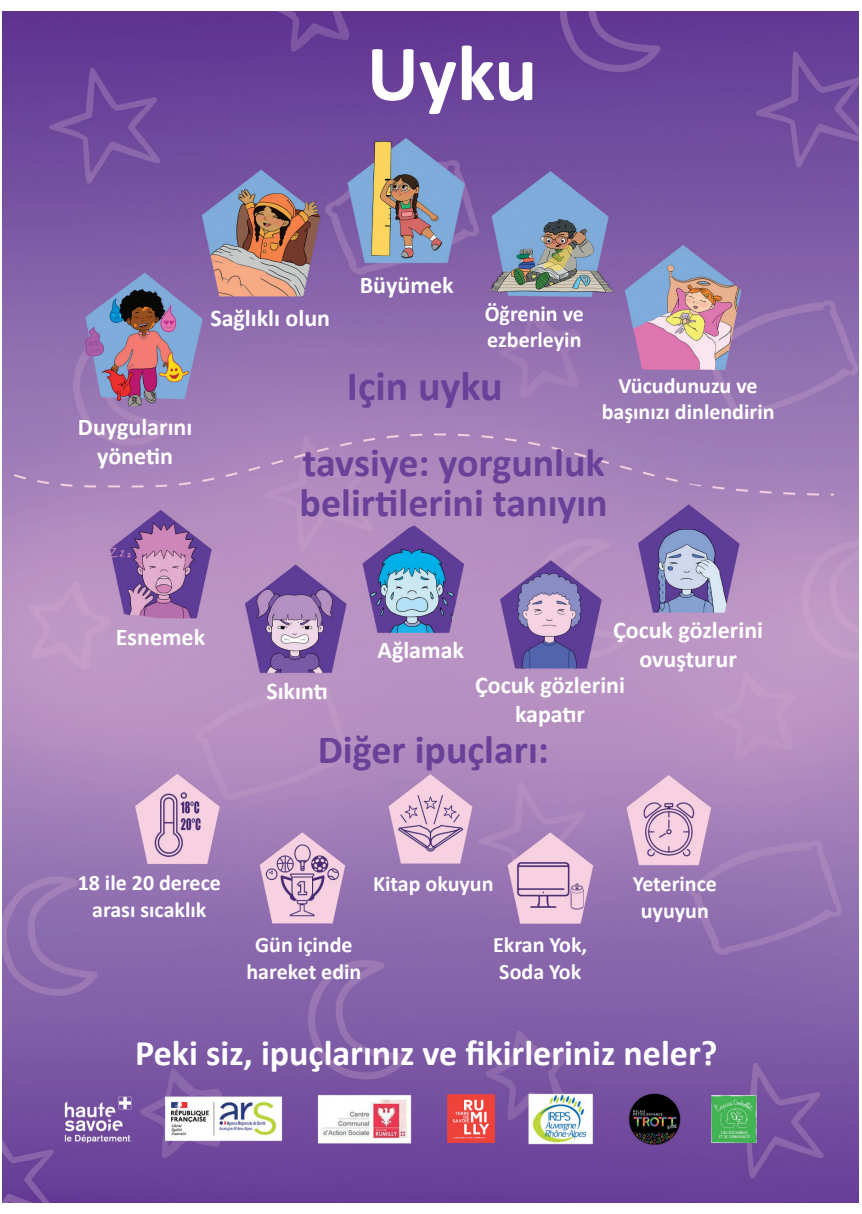
<style>
.page{position:relative;width:862px;height:1214px;background:#fff}
.page>*{position:absolute;margin:0;border:0;box-sizing:border-box;transform-origin:0 0}
.t1{font:700 80px "Calibri";color:#fff}
.t2{font:700 42px "Calibri";color:#694199}
.t3{font:700 40px "Calibri";color:#694199}
.t4{font:700 36px "Calibri";color:#fff}
.t5{font:700 24px/28.8px "Calibri";color:#fff;text-align:center}
.t6{font:700 22px "Calibri";color:#fff}
</style>
<div class="page">
<img style="left:3px;top:11px;width:855px;height:1191px">
<p class="t1" style="left:367px;top:17px;width:172px">Uyku</p>
<p class="t5" style="left:360px;top:271px;width:95px">Büyümek</p>
<p class="t5" style="left:78px;top:412px;width:116px">Duygularını</p>
<p class="t5" style="left:97px;top:441px;width:77px">yönetin</p>
<p class="t5" style="left:210px;top:303px;width:121px">Sağlıklı olun</p>
<p class="t6" style="left:485px;top:298px;width:101px">Öğrenin ve</p>
<p class="t6" style="left:487px;top:324px;width:96px">ezberleyin</p>
<p class="t2" style="left:347px;top:356px;width:157px">Için uyku</p>
<p class="t6" style="left:618px;top:370px;width:141px">Vücudunuzu ve</p>
<p class="t6" style="left:602px;top:396px;width:174px">başınızı dinlendirin</p>
<p class="t3" style="left:302px;top:434px;width:304px">tavsiye: yorgunluk</p>
<p class="t3" style="left:300px;top:474px;width:310px">belirtilerini tanıyın</p>
<p class="t5" style="left:116px;top:622px;width:91px">Esnemek</p>
<p class="t5" style="left:266px;top:676px;width:63px">Sıkıntı</p>
<p class="t5" style="left:377px;top:635px;width:88px">Ağlamak</p>
<p class="t5" style="left:613px;top:615px;width:151px">Çocuk gözlerini</p>
<p class="t5" style="left:639px;top:644px;width:99px">ovuşturur</p>
<p class="t5" style="left:475px;top:670px;width:151px">Çocuk gözlerini kapatır</p>
<p class="t3" style="left:318px;top:721px;width:233px">Diğer ipuçları:</p>
<p class="t6" style="left:78px;top:867px;width:145px">18 ile 20 derece</p>
<p class="t6" style="left:92px;top:893px;width:116px">arası sıcaklık</p>
<p class="t6" style="left:373px;top:868px;width:122px">Kitap okuyun</p>
<p class="t6" style="left:255px;top:929px;width:99px">Gün içinde</p>
<p class="t6" style="left:246px;top:955px;width:116px">hareket edin</p>
<p class="t6" style="left:493px;top:929px;width:95px">Ekran Yok,</p>
<p class="t6" style="left:499px;top:955px;width:83px">Soda Yok</p>
<p class="t6" style="left:632px;top:868px;width:86px">Yeterince</p>
<p class="t6" style="left:641px;top:894px;width:70px">uyuyun</p>
<p class="t4" style="left:135px;top:1026px;width:584px">Peki siz, ipuçlarınız ve fikirleriniz neler?</p>
</div>
